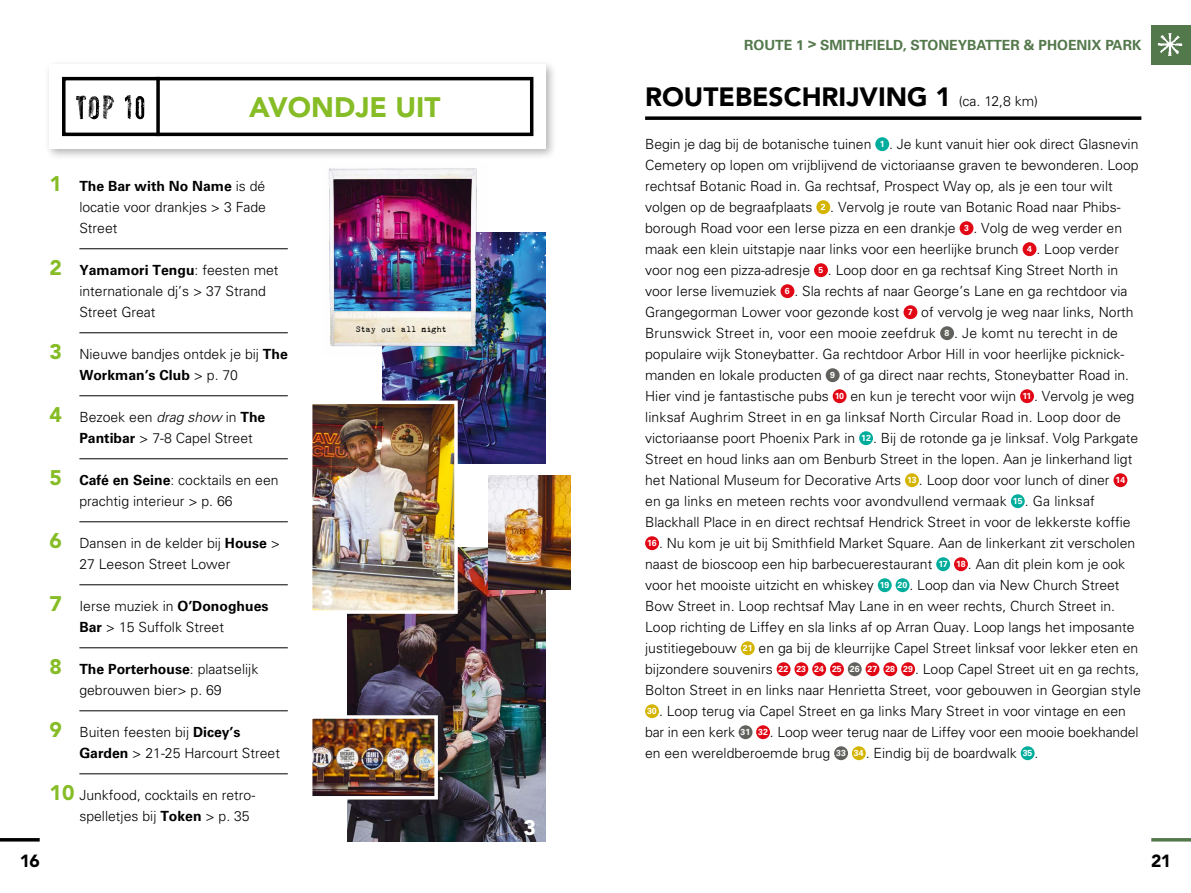
<style>
.page{position:relative;width:1191px;height:893px;background:#fff}
.page>*{position:absolute;margin:0;border:0;box-sizing:border-box;transform-origin:0 0}
.t1{font:900 28px "Avenir LT Std";color:#86bc25}
.t2{font:900 26.25px "Avenir LT Std";color:#000}
.t3{font:900 21px "Avenir LT Std";color:#86bc25}
.t4{font:900 21px "Avenir LT Std";color:#fff}
.t5{font:900 17.5px "Avenir LT Std";color:#000}
.t6{font:300 14px/21px "Univers LT Std";color:#000}
.t7{font:700 14px "Univers LT Std";color:#53784b}
.t8{font:8.4px "Kingthings Trypewriter 2 100 p";letter-spacing:.01em;color:#000}
.s1{font-weight:700}
.s2{font-style:italic}
.s3{font-family:"Univers LT Std";font-weight:300;font-size:14px}
.s4{font-weight:700;font-size:8.75px;color:#fff}
</style>
<div class="page">
<hr style="left:0;top:838px;width:40px;height:3px;background:#000">
<div style="left:45px;top:60px;width:512px;height:101px;background:#000;opacity:.3"></div>
<div style="left:50px;top:64px;width:496px;height:84px;background:#fff"></div>
<div style="left:62px;top:77px;width:471px;height:59px;border:4px solid #000"></div>
<svg style="left:156px;top:77px;width:4px;height:59px"></svg>
<svg style="left:76px;top:95px;width:68px;height:24px"></svg>
<hr style="left:1151px;top:838px;width:40px;height:3px;background:#53784b">
<div style="left:1151px;top:25px;width:40px;height:39px;background:#53784b"></div>
<img style="left:1157px;top:33px;width:26px;height:23px">
<svg style="left:645px;top:116px;width:496px;height:4px;background:#1f1f1f"></svg>
<div style="left:875px;top:137px;width:14px;height:14px;background:#00ad9c;border-radius:50%"></div>
<div style="left:816px;top:200px;width:14px;height:14px;background:#d5b400;border-radius:50%"></div>
<div style="left:959px;top:221px;width:14px;height:14px;background:#e20714;border-radius:50%"></div>
<div style="left:1022px;top:242px;width:14px;height:14px;background:#e20714;border-radius:50%"></div>
<div style="left:814px;top:263px;width:14px;height:14px;background:#e20714;border-radius:50%"></div>
<div style="left:780px;top:284px;width:14px;height:14px;background:#e20714;border-radius:50%"></div>
<div style="left:903px;top:305px;width:14px;height:14px;background:#e20714;border-radius:50%"></div>
<div style="left:940px;top:326px;width:14px;height:14px;background:#61615e;border-radius:50%"></div>
<div style="left:825px;top:368px;width:14px;height:14px;background:#61615e;border-radius:50%"></div>
<div style="left:832px;top:389px;width:14px;height:14px;background:#e20714;border-radius:50%"></div>
<div style="left:1020px;top:389px;width:14px;height:14px;background:#e20714;border-radius:50%"></div>
<div style="left:859px;top:431px;width:14px;height:14px;background:#00ad9c;border-radius:50%"></div>
<div style="left:905px;top:473px;width:14px;height:14px;background:#d5b400;border-radius:50%"></div>
<div style="left:1113px;top:473px;width:14px;height:14px;background:#e20714;border-radius:50%"></div>
<div style="left:1010px;top:494px;width:14px;height:14px;background:#00ad9c;border-radius:50%"></div>
<div style="left:645px;top:536px;width:14px;height:14px;background:#e20714;border-radius:50%"></div>
<div style="left:936px;top:557px;width:14px;height:14px;background:#00ad9c;border-radius:50%"></div>
<div style="left:954px;top:557px;width:14px;height:14px;background:#e20714;border-radius:50%"></div>
<div style="left:877px;top:578px;width:14px;height:14px;background:#00ad9c;border-radius:50%"></div>
<div style="left:895px;top:578px;width:14px;height:14px;background:#00ad9c;border-radius:50%"></div>
<div style="left:741px;top:641px;width:13px;height:14px;background:#d5b400;border-radius:50%"></div>
<div style="left:776px;top:662px;width:14px;height:14px;background:#e20714;border-radius:50%"></div>
<div style="left:794px;top:662px;width:14px;height:14px;background:#e20714;border-radius:50%"></div>
<div style="left:812px;top:662px;width:14px;height:14px;background:#e20714;border-radius:50%"></div>
<div style="left:830px;top:662px;width:14px;height:14px;background:#e20714;border-radius:50%"></div>
<div style="left:847px;top:662px;width:14px;height:14px;background:#61615e;border-radius:50%"></div>
<div style="left:865px;top:662px;width:14px;height:14px;background:#e20714;border-radius:50%"></div>
<div style="left:883px;top:662px;width:14px;height:14px;background:#e20714;border-radius:50%"></div>
<div style="left:901px;top:662px;width:14px;height:14px;background:#e20714;border-radius:50%"></div>
<div style="left:645px;top:704px;width:14px;height:14px;background:#d5b400;border-radius:50%"></div>
<div style="left:738px;top:725px;width:14px;height:14px;background:#61615e;border-radius:50%"></div>
<div style="left:756px;top:725px;width:14px;height:14px;background:#e20714;border-radius:50%"></div>
<div style="left:834px;top:746px;width:14px;height:14px;background:#61615e;border-radius:50%"></div>
<div style="left:852px;top:746px;width:14px;height:14px;background:#d5b400;border-radius:50%"></div>
<div style="left:1020px;top:746px;width:14px;height:14px;background:#00ad9c;border-radius:50%"></div>
<hr style="left:79px;top:248px;width:209px;height:1px;background:#000">
<hr style="left:79px;top:332px;width:209px;height:1px;background:#000">
<hr style="left:79px;top:395px;width:209px;height:1px;background:#000">
<hr style="left:79px;top:458px;width:209px;height:1px;background:#000">
<hr style="left:79px;top:521px;width:209px;height:1px;background:#000">
<hr style="left:79px;top:584px;width:209px;height:1px;background:#000">
<hr style="left:79px;top:647px;width:209px;height:1px;background:#000">
<hr style="left:79px;top:710px;width:209px;height:1px;background:#000">
<hr style="left:79px;top:773px;width:209px;height:1px;background:#000">
<img style="left:382px;top:232px;width:164px;height:231px">
<img style="left:347px;top:547px;width:199px;height:294px">
<img style="left:314px;top:720px;width:119px;height:74px">
<div style="left:309px;top:715px;width:129px;height:84px;border:4px solid #fff"></div>
<img style="left:314px;top:406px;width:139px;height:203px">
<div style="left:309px;top:401px;width:149px;height:213px;border:4px solid #fff"></div>
<img style="left:488px;top:475px;width:82px;height:114px">
<img style="left:328px;top:168px;width:159px;height:188px">
<h1 class="t1" style="left:249px;top:90px;width:193px">AVONDJE UIT</h1>
<h3 class="t3" style="left:50px;top:170px;width:14px">1</h3>
<p class="t6" style="left:79px;top:175px;width:188px;text-align:justify"><span class="s1">The Bar with No Name</span> is dé locatie voor drankjes &gt; 3 Fade Street</p>
<p class="t6" style="left:79px;top:259px;width:201px"><span class="s1">Yamamori Tengu</span>: feesten met internationale dj’s &gt; 37 Strand<br>Street Great</p>
<p class="t6" style="left:79px;top:343px;width:210px">Nieuwe bandjes ontdek je bij <span class="s1">The<br>Workman’s Club</span> &gt; p. 70</p>
<p class="t6" style="left:79px;top:406px;width:187px">Bezoek een <span class="s2">drag show</span> in <span class="s1">The<br>Pantibar</span> &gt; 7-8 Capel Street</p>
<p class="t6" style="left:79px;top:469px;width:201px"><span class="s1">Café en Seine</span>: cocktails en een prachtig interieur &gt; p. 66</p>
<p class="t6" style="left:79px;top:532px;width:202px">Dansen in de kelder bij <span class="s1">House</span> &gt;<br>27 Leeson Street Lower</p>
<p class="t6" style="left:79px;top:595px;width:191px">Ierse muziek in <span class="s1">O’Donoghues<br>Bar</span> &gt; 15 Suffolk Street</p>
<p class="t6" style="left:79px;top:658px;width:180px"><span class="s1">The Porterhouse</span>: plaatselijk gebrouwen bier&gt; p. 69</p>
<p class="t6" style="left:79px;top:721px;width:202px">Buiten feesten bij <span class="s1">Dicey’s<br>Garden</span> &gt; 21-25 Harcourt Street</p>
<p class="t6" style="left:79px;top:784px;width:177px">Junkfood, cocktails en retro&shy;spelletjes bij <span class="s1">Token</span> &gt; p. 35</p>
<h3 class="t3" style="left:50px;top:254px;width:14px">2</h3>
<h3 class="t3" style="left:50px;top:338px;width:14px">3</h3>
<h3 class="t3" style="left:50px;top:401px;width:14px">4</h3>
<h3 class="t3" style="left:50px;top:464px;width:14px">5</h3>
<h3 class="t3" style="left:50px;top:527px;width:14px">6</h3>
<h3 class="t3" style="left:50px;top:590px;width:14px">7</h3>
<h3 class="t3" style="left:50px;top:653px;width:14px">8</h3>
<h3 class="t3" style="left:50px;top:716px;width:14px">9</h3>
<h3 class="t3" style="left:50px;top:779px;width:26px">10</h3>
<p class="t5" style="left:20px;top:850px;width:22px">16</p>
<p class="t8" style="left:356px;top:325px;width:92px">Stay out all night</p>
<h3 class="t4" style="left:321px;top:585px;width:14px">3</h3>
<h3 class="t4" style="left:523px;top:815px;width:14px">3</h3>
<p class="t7" style="left:744px;top:37px;width:398px">ROUTE 1 &gt; SMITHFIELD, STONEYBATTER &amp; PHOENIX PARK</p>
<h2 class="t2" style="left:645px;top:81px;width:394px">ROUTEBESCHRIJVING 1 <span class="s3">(ca. 12,8 km)</span></h2>
<p class="t6" style="left:645px;top:133px;width:497px">Begin je dag bij de botanische tuinen <span class="s4">1</span> . Je kunt vanuit hier ook direct Glasnevin Cemetery op lopen om vrijblijvend de victoriaanse graven te bewonderen. Loop rechtsaf Botanic Road in. Ga rechtsaf, Prospect Way op, als je een tour wilt volgen op de begraafplaats <span class="s4">2</span> . Vervolg je route van Botanic Road naar Phibs&shy;borough Road voor een Ierse pizza en een drankje <span class="s4">3</span> . Volg de weg verder en maak een klein uitstapje naar links voor een heerlijke brunch <span class="s4">4</span> . Loop verder voor nog een pizza-adresje <span class="s4">5</span> . Loop door en ga rechtsaf King Street North in voor Ierse livemuziek <span class="s4">6</span> . Sla rechts af naar George’s Lane en ga rechtdoor via Grangegorman Lower voor gezonde kost <span class="s4">7</span> of vervolg je weg naar links, North Brunswick Street in, voor een mooie zeefdruk <span class="s4">8</span> . Je komt nu terecht in de populaire wijk Stoneybatter. Ga rechtdoor Arbor Hill in voor heerlijke picknick&shy;manden en lokale producten <span class="s4">9</span> of ga direct naar rechts, Stoneybatter Road in.<br>Hier vind je fantastische pubs <span class="s4">10</span> en kun je terecht voor wijn <span class="s4">11</span> . Vervolg je weg linksaf Aughrim Street in en ga linksaf North Circular Road in. Loop door de victoriaanse poort Phoenix Park in <span class="s4">12</span> . Bij de rotonde ga je linksaf. Volg Parkgate Street en houd links aan om Benburb Street in the lopen. Aan je linkerhand ligt het National Museum for Decorative Arts <span class="s4">13</span> . Loop door voor lunch of diner <span class="s4">14 </span>en ga links en meteen rechts voor avondvullend vermaak <span class="s4">15</span> . Ga linksaf Blackhall Place in en direct rechtsaf Hendrick Street in voor de lekkerste koffie <span class="s4">16</span> . Nu kom je uit bij Smithfield Market Square. Aan de linkerkant zit verscholen naast de bioscoop een hip barbecuerestaurant <span class="s4">17 18</span> . Aan dit plein kom je ook voor het mooiste uitzicht en whiskey <span class="s4">19 20</span> . Loop dan via New Church Street Bow Street in. Loop rechtsaf May Lane in en weer rechts, Church Street in.<br>Loop richting de Liffey en sla links af op Arran Quay. Loop langs het imposante justitiegebouw <span class="s4">21</span> en ga bij de kleurrijke Capel Street linksaf voor lekker eten en bijzondere souvenirs <span class="s4">22 23 24 25 26 27 28 29</span> . Loop Capel Street uit en ga rechts, Bolton Street in en links naar Henrietta Street, voor gebouwen in Georgian style <span class="s4">30</span> . Loop terug via Capel Street en ga links Mary Street in voor vintage en een bar in een kerk <span class="s4">31 32</span> . Loop weer terug naar de Liffey voor een mooie boekhandel en een wereldberoemde brug <span class="s4">33 34</span> . Eindig bij de boardwalk <span class="s4">35</span> .</p>
<p class="t5" style="left:1151px;top:850px;width:22px">21</p>
</div>
